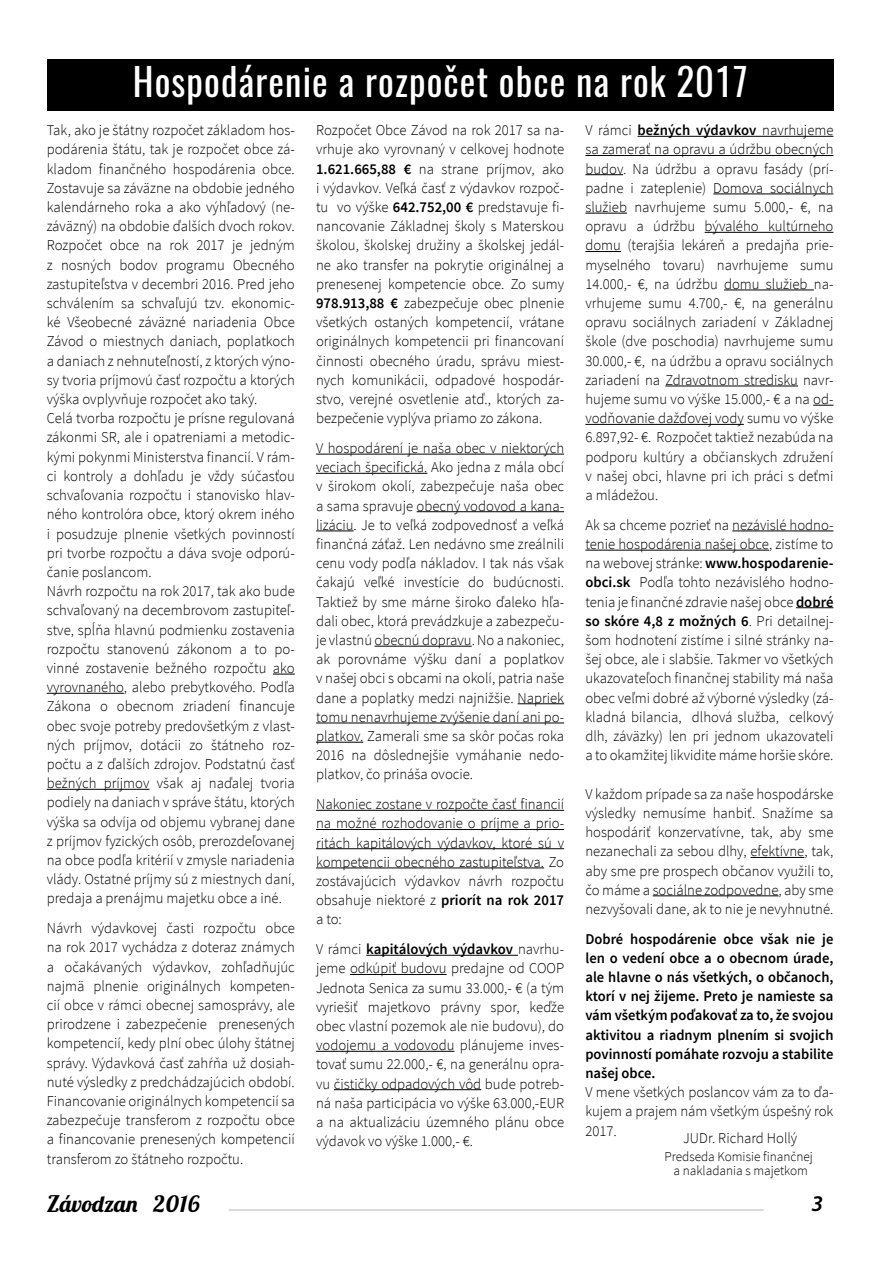
<style>
.page{position:relative;width:893px;height:1276px;background:#fff}
.page>*{position:absolute;margin:0;border:0;box-sizing:border-box;transform-origin:0 0}
.t1{font:37.5px "Oswald";letter-spacing:.03em;color:#fff}
.t2{font:22.5px "Lobster 1.4";letter-spacing:.005em;color:#000;scale:1.05 1}
.t3{font:italic 600 22.5px "Myriad Pro";color:#000}
.t4{font:300 15px/19.2px "Source Sans Pro";color:#000;text-align:justify}
.t5{font:600 15px/19.2px "Source Sans Pro";color:#000;text-align:justify}
.t6{font:300 13.5px/13.5px "Source Sans Pro";color:#000;text-align:center}
.s1{font-weight:600}
</style>
<div class="page">
<hr style="left:229px;top:1209px;width:535px;height:1px;background:#bcbec0">
<div style="left:47px;top:60px;width:786px;height:51px;background:#000"></div>
<svg style="left:273px;top:673px;width:22px;height:1px"></svg>
<hr style="left:47px;top:693px;width:77px;height:1px;background:#000">
<hr style="left:47px;top:789px;width:102px;height:1px;background:#000">
<hr style="left:316px;top:454px;width:248px;height:1px;background:#000">
<hr style="left:316px;top:473px;width:111px;height:1px;background:#000">
<hr style="left:417px;top:511px;width:147px;height:1px;background:#000">
<hr style="left:316px;top:530px;width:38px;height:1px;background:#000">
<hr style="left:375px;top:646px;width:97px;height:1px;background:#000">
<hr style="left:518px;top:703px;width:46px;height:1px;background:#000">
<hr style="left:316px;top:722px;width:248px;height:1px;background:#000">
<hr style="left:316px;top:742px;width:47px;height:1px;background:#000">
<hr style="left:316px;top:810px;width:248px;height:1px;background:#000">
<hr style="left:316px;top:829px;width:248px;height:1px;background:#000">
<hr style="left:316px;top:848px;width:248px;height:1px;background:#000">
<hr style="left:316px;top:867px;width:228px;height:1px;background:#000">
<hr style="left:366px;top:955px;width:152px;height:1px;background:#000">
<hr style="left:350px;top:974px;width:97px;height:1px;background:#000">
<hr style="left:316px;top:1051px;width:138px;height:1px;background:#000">
<hr style="left:334px;top:1089px;width:147px;height:1px;background:#000">
<hr style="left:638px;top:136px;width:195px;height:1px;background:#000">
<hr style="left:585px;top:155px;width:248px;height:1px;background:#000">
<hr style="left:585px;top:174px;width:38px;height:1px;background:#000">
<hr style="left:713px;top:193px;width:120px;height:1px;background:#000">
<hr style="left:585px;top:213px;width:42px;height:1px;background:#000">
<hr style="left:705px;top:232px;width:128px;height:1px;background:#000">
<hr style="left:585px;top:251px;width:36px;height:1px;background:#000">
<hr style="left:724px;top:289px;width:90px;height:1px;background:#000">
<hr style="left:665px;top:385px;width:133px;height:1px;background:#000">
<svg style="left:813px;top:405px;width:20px;height:1px"></svg>
<hr style="left:585px;top:424px;width:159px;height:1px;background:#000">
<hr style="left:732px;top:530px;width:101px;height:1px;background:#000">
<hr style="left:585px;top:550px;width:184px;height:1px;background:#000">
<hr style="left:796px;top:607px;width:37px;height:1px;background:#000">
<hr style="left:750px;top:857px;width:54px;height:1px;background:#000">
<hr style="left:653px;top:895px;width:126px;height:1px;background:#000">
<h1 class="t1" style="left:133px;top:56px;width:616px">Hospodárenie a rozpočet obce na rok 2017</h1>
<p class="t4" style="left:47px;top:121px;width:250px;text-align:left">Tak, ako je štátny rozpočet základom hos&shy;podárenia štátu, tak je rozpočet obce zá&shy;kladom finančného hospodárenia obce.<br>Zostavuje sa záväzne na obdobie jedného kalendárneho roka a ako výhľadový (ne&shy;záväzný) na obdobie ďalších dvoch rokov.<br>Rozpočet obce na rok 2017 je jedným z nosných bodov programu Obecného zastupiteľstva v decembri 2016. Pred jeho schválením sa schvaľujú tzv. ekonomic&shy;ké Všeobecné záväzné nariadenia Obce Závod o miestnych daniach, poplatkoch a daniach z nehnuteľností, z ktorých výno&shy;sy tvoria príjmovú časť rozpočtu a ktorých výška ovplyvňuje rozpočet ako taký.<br>Celá tvorba rozpočtu je prísne regulovaná zákonmi SR, ale i opatreniami a metodic&shy;kými pokynmi Ministerstva financií. V rám&shy;ci kontroly a dohľadu je vždy súčasťou schvaľovania rozpočtu i stanovisko hlav&shy;ného kontrolóra obce, ktorý okrem iného i posudzuje plnenie všetkých povinností pri tvorbe rozpočtu a dáva svoje odporú&shy;čanie poslancom.<br>Návrh rozpočtu na rok 2017, tak ako bude schvaľovaný na decembrovom zastupiteľ&shy;stve, spĺňa hlavnú podmienku zostavenia rozpočtu stanovenú zákonom a to po&shy;vinné zostavenie bežného rozpočtu ako vyrovnaného, alebo prebytkového. Podľa Zákona o obecnom zriadení financuje obec svoje potreby predovšetkým z vlast&shy;ných príjmov, dotácii zo štátneho roz&shy;počtu a z ďalších zdrojov. Podstatnú časť bežných príjmov však aj naďalej tvoria podiely na daniach v správe štátu, ktorých výška sa odvíja od objemu vybranej dane z príjmov fyzických osôb, prerozdeľovanej na obce podľa kritérií v zmysle nariadenia vlády. Ostatné príjmy sú z miestnych daní, predaja a prenájmu majetku obce a iné.</p>
<p class="t4" style="left:47px;top:918px;width:250px">Návrh výdavkovej časti rozpočtu obce na rok 2017 vychádza z doteraz známych a očakávaných výdavkov, zohľadňujúc najmä plnenie originálnych kompeten&shy;cií obce v rámci obecnej samosprávy, ale prirodzene i zabezpečenie prenesených kompetencií, kedy plní obec úlohy štátnej správy. Výdavková časť zahŕňa už dosiah&shy;nuté výsledky z predchádzajúcich období.<br>Financovanie originálnych kompetencií sa zabezpečuje transferom z rozpočtu obce a financovanie prenesených kompetencií transferom zo štátneho rozpočtu.</p>
<p class="t4" style="left:316px;top:121px;width:250px">Rozpočet Obce Závod na rok 2017 sa na&shy;vrhuje ako vyrovnaný v celkovej hodnote <span class="s1">1.621.665,88 €</span> na strane príjmov, ako i výdavkov. Veľká časť z výdavkov rozpoč&shy;tu vo výške <span class="s1">642.752,00 €</span> predstavuje fi&shy;nancovanie Základnej školy s Materskou školou, školskej družiny a školskej jedál&shy;ne ako transfer na pokrytie originálnej a prenesenej kompetencie obce. Zo sumy <span class="s1">978.913,88 €</span> zabezpečuje obec plnenie všetkých ostaných kompetencií, vrátane originálnych kompetencii pri financovaní činnosti obecného úradu, správu miest&shy;nych komunikácii, odpadové hospodár&shy;stvo, verejné osvetlenie atď., ktorých za&shy;bezpečenie vyplýva priamo zo zákona.</p>
<p class="t4" style="left:316px;top:438px;width:250px">V hospodárení je naša obec v niektorých veciach špecifická. Ako jedna z mála obcí v širokom okolí, zabezpečuje naša obec a sama spravuje obecný vodovod a kana&shy;lizáciu. Je to veľká zodpovednosť a veľká finančná záťaž. Len nedávno sme zreálnili cenu vody podľa nákladov. I tak nás však čakajú veľké investície do budúcnosti.<br>Taktiež by sme márne široko ďaleko hľa&shy;dali obec, ktorá prevádzkuje a zabezpeču&shy;je vlastnú obecnú dopravu. No a nakoniec, ak porovnáme výšku daní a poplatkov v našej obci s obcami na okolí, patria naše dane a poplatky medzi najnižšie. Napriek tomu nenavrhujeme zvýšenie daní ani po&shy;platkov. Zamerali sme sa skôr počas roka 2016 na dôslednejšie vymáhanie nedo&shy;platkov, čo prináša ovocie.</p>
<p class="t4" style="left:316px;top:794px;width:250px">Nakoniec zostane v rozpočte časť financií na možné rozhodovanie o príjme a prio&shy;ritách kapitálových výdavkov, ktoré sú v kompetencii obecného zastupiteľstva. Zo zostávajúcich výdavkov návrh rozpočtu obsahuje niektoré z <span class="s1">priorít na rok 2017 </span>a to:</p>
<p class="t4" style="left:316px;top:939px;width:250px">V rámci <span class="s1">kapitálových výdavkov</span> navrhu&shy;jeme odkúpiť budovu predajne od COOP Jednota Senica za sumu 33.000,- € (a tým vyriešiť majetkovo právny spor, keďže obec vlastní pozemok ale nie budovu), do vodojemu a vodovodu plánujeme inves&shy;tovať sumu 22.000,- €, na generálnu opra&shy;vu čističky odpadových vôd bude potreb&shy;ná naša participácia vo výške 63.000,-EUR a na aktualizáciu územného plánu obce výdavok vo výške 1.000,- €.</p>
<p class="t4" style="left:585px;top:121px;width:250px">V rámci <span class="s1">bežných výdavkov</span> navrhujeme sa zamerať na opravu a údržbu obecných budov. Na údržbu a opravu fasády (prí&shy;padne i zateplenie) Domova sociálnych služieb navrhujeme sumu 5.000,- €, na opravu a údržbu bývalého kultúrneho domu (terajšia lekáreň a predajňa prie&shy;myselného tovaru) navrhujeme sumu 14.000,- €, na údržbu domu služieb na&shy;vrhujeme sumu 4.700,- €, na generálnu opravu sociálnych zariadení v Základnej škole (dve poschodia) navrhujeme sumu 30.000,- €, na údržbu a opravu sociálnych zariadení na Zdravotnom stredisku navr&shy;hujeme sumu vo výške 15.000,- € a na od&shy;vodňovanie dažďovej vody sumu vo výške 6.897,92- €. Rozpočet taktiež nezabúda na podporu kultúry a občianskych združení v našej obci, hlavne pri ich práci s deťmi a mládežou.</p>
<p class="t4" style="left:585px;top:515px;width:250px">Ak sa chceme pozrieť na nezávislé hodno&shy;tenie hospodárenia našej obce, zistíme to na webovej stránke: <span class="s1">www.hospodarenie&shy;obci.sk</span> Podľa tohto nezávislého hodno&shy;tenia je finančné zdravie našej obce <span class="s1">dobré so skóre 4,8 z možných 6</span>. Pri detailnej&shy;šom hodnotení zistíme i silné stránky na&shy;šej obce, ale i slabšie. Takmer vo všetkých ukazovateľoch finančnej stability má naša obec veľmi dobré až výborné výsledky (zá&shy;kladná bilancia, dlhová služba, celkový dlh, záväzky) len pri jednom ukazovateli a to okamžitej likvidite máme horšie skóre.</p>
<p class="t4" style="left:585px;top:784px;width:250px">V každom prípade sa za naše hospodárske výsledky nemusíme hanbiť. Snažíme sa hospodáriť konzervatívne, tak, aby sme nezanechali za sebou dlhy, efektívne, tak, aby sme pre prospech občanov využili to, čo máme a sociálne zodpovedne, aby sme nezvyšovali dane, ak to nie je nevyhnutné.</p>
<p class="t5" style="left:585px;top:929px;width:250px">Dobré hospodárenie obce však nie je len o vedení obce a o obecnom úrade, ale hlavne o nás všetkých, o občanoch, ktorí v nej žijeme. Preto je namieste sa vám všetkým poďakovať za to, že svojou aktivitou a riadnym plnením si svojich povinností pomáhate rozvoju a stabilite našej obce.</p>
<p class="t4" style="left:585px;top:1082px;width:250px">V mene všetkých poslancov vám za to ďa&shy;kujem a prajem nám všetkým úspešný rok 2017.</p>
<p class="t4" style="left:683px;top:1128px;width:116px">JUDr. Richard Hollý</p>
<p class="t6" style="left:664px;top:1150px;width:150px">Predseda Komisie finančnej a nakladania s majetkom</p>
<h2 class="t2" style="left:47px;top:1189px;width:147px">Závodzan 2016</h2>
<h2 class="t3" style="left:811px;top:1189px;width:13px">3</h2>
</div>
